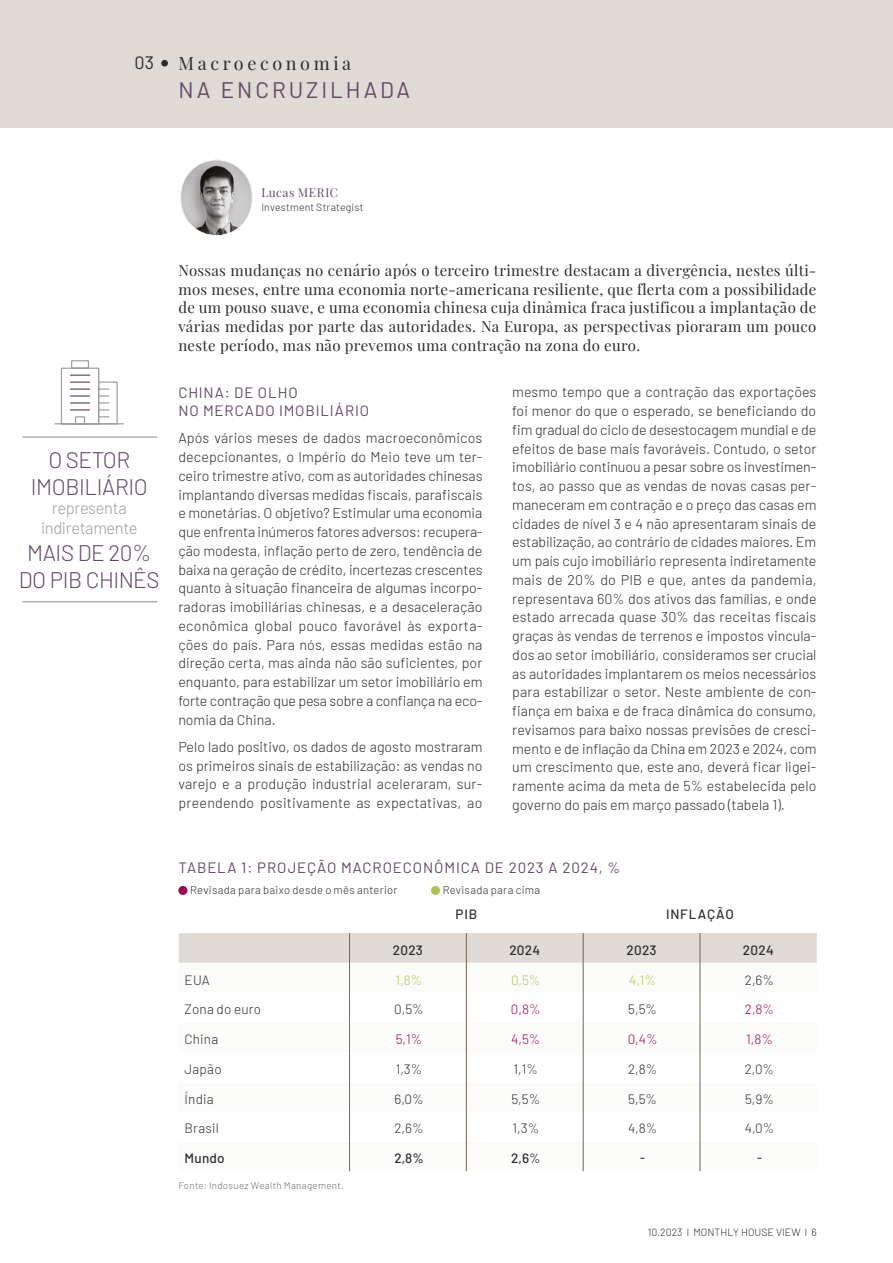
<style>
.page{position:relative;width:893px;height:1263px;background:#fff}
.page>*{position:absolute;margin:0;border:0;box-sizing:border-box;transform-origin:0 0}
.t1{font:300 22.5px/27px "Barlow";letter-spacing:-.02em;color:#624865;text-align:center}
.t2{font:22.5px "Barlow";letter-spacing:.13em;color:#624865}
.t3{font:18px "Playfair Display";letter-spacing:.2em;color:#2a2c30}
.t4{font:18px "Barlow";color:#2a2c30}
.t5{font:300 16.5px/19.5px "Barlow";letter-spacing:-.02em;color:#9d9d9c;text-align:center}
.t6{font:15px/18.8px "Playfair Display";letter-spacing:.02em;color:#2a2c30;text-align:justify}
.t7{font:15px/18px "Barlow";letter-spacing:.06em;color:#624865}
.t8{font:300 14.25px/18.8px "Barlow";color:#2a2c30;text-align:justify}
.t9{font:300 13.5px "Barlow";letter-spacing:.015em;color:#2a2c30}
.t10{font:500 13.5px "Barlow";letter-spacing:.02em;color:#2a2c30}
.t11{font:300 13.5px "Barlow";color:#a30156}
.t12{font:300 13.5px "Barlow";color:#aec452}
.t13{font:500 13.5px "Barlow";letter-spacing:.06em;color:#2a2c30}
.t14{font:12px "Playfair Display";letter-spacing:.045em;color:#624865}
.t15{font:500 12px "Barlow";color:#2a2c30}
.t16{font:300 11.25px "Barlow";letter-spacing:.025em;color:#2a2c30}
.t17{font:300 10.5px "Barlow";letter-spacing:.01em;color:#2a2c30}
.t18{font:300 9.75px "Barlow";letter-spacing:.03em;color:#706f6f}
.s1{font-weight:400}
</style>
<div class="page">
<div style="left:0;top:0;width:893px;height:128px;background:#dfdad5"></div>
<div style="left:161px;top:60px;width:7px;height:7px;background:#2a2c30;border-radius:50%"></div>
<hr style="left:22px;top:436px;width:135px;height:2px;background:#9d9d9c">
<hr style="left:22px;top:601px;width:135px;height:1px;background:#9d9d9c">
<img style="left:181px;top:160px;width:71px;height:76px;border-radius:36px">
<div style="left:180px;top:159px;width:73px;height:77px;border:1px solid #fff;border-radius:36px"></div>
<svg style="left:54px;top:360px;width:71px;height:65px"></svg>
<div style="left:179px;top:933px;width:638px;height:30px;background:#dfdad5"></div>
<svg style="left:350px;top:993px;width:350px;height:148px"></svg>
<hr style="left:349px;top:933px;width:1px;height:30px;background:#75634f">
<hr style="left:466px;top:933px;width:1px;height:30px;background:#75634f">
<hr style="left:583px;top:933px;width:1px;height:30px;background:#75634f">
<hr style="left:700px;top:933px;width:1px;height:30px;background:#75634f">
<hr style="left:349px;top:963px;width:1px;height:30px;background:#75634f">
<hr style="left:466px;top:963px;width:1px;height:30px;background:#75634f">
<svg style="left:349px;top:993px;width:1px;height:29px"></svg>
<svg style="left:466px;top:993px;width:1px;height:29px"></svg>
<hr style="left:349px;top:1022px;width:1px;height:30px;background:#75634f">
<hr style="left:466px;top:1022px;width:1px;height:30px;background:#75634f">
<hr style="left:349px;top:1052px;width:1px;height:30px;background:#75634f">
<hr style="left:466px;top:1052px;width:1px;height:30px;background:#75634f">
<hr style="left:349px;top:1082px;width:1px;height:30px;background:#75634f">
<hr style="left:466px;top:1082px;width:1px;height:30px;background:#75634f">
<svg style="left:349px;top:1112px;width:1px;height:29px"></svg>
<svg style="left:466px;top:1112px;width:1px;height:29px"></svg>
<hr style="left:349px;top:1141px;width:1px;height:30px;background:#75634f">
<hr style="left:466px;top:1141px;width:1px;height:30px;background:#75634f">
<hr style="left:583px;top:963px;width:1px;height:30px;background:#75634f">
<hr style="left:700px;top:963px;width:1px;height:30px;background:#75634f">
<svg style="left:583px;top:993px;width:1px;height:29px"></svg>
<svg style="left:700px;top:993px;width:1px;height:29px"></svg>
<hr style="left:583px;top:1022px;width:1px;height:30px;background:#75634f">
<hr style="left:700px;top:1022px;width:1px;height:30px;background:#75634f">
<hr style="left:583px;top:1052px;width:1px;height:30px;background:#75634f">
<hr style="left:700px;top:1052px;width:1px;height:30px;background:#75634f">
<hr style="left:583px;top:1082px;width:1px;height:30px;background:#75634f">
<hr style="left:700px;top:1082px;width:1px;height:30px;background:#75634f">
<svg style="left:583px;top:1112px;width:1px;height:29px"></svg>
<svg style="left:700px;top:1112px;width:1px;height:29px"></svg>
<hr style="left:583px;top:1141px;width:1px;height:30px;background:#75634f">
<hr style="left:700px;top:1141px;width:1px;height:30px;background:#75634f">
<div style="left:431px;top:886px;width:9px;height:9px;background:#aec452;border-radius:50%"></div>
<div style="left:178px;top:886px;width:9px;height:9px;background:#a30156;border-radius:50%"></div>
<p class="t4" style="left:134px;top:50px;width:21px">03</p>
<p class="t3" style="left:179px;top:49px;width:174px">Macroeconomia</p>
<h1 class="t2" style="left:179px;top:74px;width:233px">NA ENCRUZILHADA</h1>
<p class="t14" style="left:261px;top:183px;width:78px">Lucas MERIC</p>
<p class="t17" style="left:261px;top:200px;width:103px">Investment Strategist</p>
<h1 class="t1" style="left:31px;top:445px;width:118px">O SETOR<br>IMOBILIÁRIO</h1>
<p class="t5" style="left:41px;top:497px;width:98px">representa indiretamente</p>
<h1 class="t1" style="left:19px;top:538px;width:142px">MAIS DE 20%<br>DO PIB CHINÊS</h1>
<p class="t6" style="left:178px;top:260px;width:640px">Nossas mudanças no cenário após o terceiro trimestre destacam a divergência, nestes últi&shy;mos meses, entre uma economia norte-americana resiliente, que flerta com a possibilidade de um pouso suave, e uma economia chinesa cuja dinâmica fraca justificou a implantação de várias medidas por parte das autoridades. Na Europa, as perspectivas pioraram um pouco neste período, mas não prevemos uma contração na zona do euro.</p>
<p class="t7" style="left:178px;top:382px;width:192px">CHINA: DE OLHO<br>NO MERCADO IMOBILIÁRIO</p>
<p class="t8" style="left:178px;top:428px;width:306px">Após vários meses de dados macroeconômicos decepcionantes, o Império do Meio teve um ter&shy;ceiro trimestre ativo, com as autoridades chinesas implantando diversas medidas fiscais, parafiscais e monetárias. O objetivo? Estimular uma economia que enfrenta inúmeros fatores adversos: recupera&shy;ção modesta, inflação perto de zero, tendência de baixa na geração de crédito, incertezas crescentes quanto à situação financeira de algumas incorpo&shy;radoras imobiliárias chinesas, e a desaceleração econômica global pouco favorável às exporta&shy;ções do país. Para nós, essas medidas estão na direção certa, mas ainda não são suficientes, por enquanto, para estabilizar um setor imobiliário em forte contração que pesa sobre a confiança na eco&shy;nomia da China.</p>
<p class="t8" style="left:178px;top:736px;width:306px">Pelo lado positivo, os dados de agosto mostraram os primeiros sinais de estabilização: as vendas no varejo e a produção industrial aceleraram, sur&shy;preendendo positivamente as expectativas, ao</p>
<p class="t8" style="left:512px;top:382px;width:306px">mesmo tempo que a contração das exportações foi menor do que o esperado, se beneficiando do fim gradual do ciclo de desestocagem mundial e de efeitos de base mais favoráveis. Contudo, o setor imobiliário continuou a pesar sobre os investimen&shy;tos, ao passo que as vendas de novas casas per&shy;maneceram em contração e o preço das casas em cidades de nível 3 e 4 não apresentaram sinais de estabilização, ao contrário de cidades maiores. Em um país cujo imobiliário representa indiretamente mais de 20% do PIB e que, antes da pandemia, representava 60% dos ativos das famílias, e onde estado arrecada quase 30% das receitas fiscais graças às vendas de terrenos e impostos vincula&shy;dos ao setor imobiliário, consideramos ser crucial as autoridades implantarem os meios necessários para estabilizar o setor. Neste ambiente de con&shy;fiança em baixa e de fraca dinâmica do consumo, revisamos para baixo nossas previsões de cresci&shy;mento e de inflação da China em 2023 e 2024, com um crescimento que, este ano, deverá ficar ligei&shy;ramente acima da meta de 5% estabelecida pelo governo do país em março passado (tabela 1).</p>
<p class="t7" style="left:178px;top:857px;width:443px">TABELA 1: PROJEÇÃO MACROECONÔMICA DE 2023 A 2024, %</p>
<p class="t10" style="left:455px;top:904px;width:23px">PIB</p>
<p class="t13" style="left:666px;top:904px;width:69px">INFLAÇÃO</p>
<p class="t10" style="left:393px;top:940px;width:32px">2023</p>
<p class="t10" style="left:509px;top:940px;width:32px">2024</p>
<p class="t10" style="left:626px;top:940px;width:32px">2023</p>
<p class="t10" style="left:743px;top:940px;width:32px">2024</p>
<p class="t9" style="left:185px;top:970px;width:27px">EUA</p>
<p class="t12" style="left:396px;top:970px;width:28px">1,8%</p>
<p class="t12" style="left:511px;top:970px;width:31px">0,5%</p>
<p class="t12" style="left:629px;top:970px;width:29px">4,1%</p>
<p class="t9" style="left:745px;top:970px;width:31px">2,6%</p>
<p class="t9" style="left:185px;top:1000px;width:78px">Zona do euro</p>
<p class="t9" style="left:394px;top:1000px;width:31px">0,5%</p>
<p class="t11" style="left:511px;top:1000px;width:31px">0,8%</p>
<p class="t9" style="left:628px;top:1000px;width:30px">5,5%</p>
<p class="t11" style="left:745px;top:1000px;width:31px">2,8%</p>
<p class="t9" style="left:185px;top:1029px;width:35px">China</p>
<p class="t11" style="left:396px;top:1029px;width:28px">5,1%</p>
<p class="t11" style="left:511px;top:1029px;width:31px">4,5%</p>
<p class="t11" style="left:628px;top:1029px;width:31px">0,4%</p>
<p class="t11" style="left:746px;top:1029px;width:28px">1,8%</p>
<p class="t9" style="left:185px;top:1059px;width:39px">Japão</p>
<p class="t9" style="left:396px;top:1059px;width:28px">1,3%</p>
<p class="t9" style="left:514px;top:1059px;width:26px">1,1%</p>
<p class="t9" style="left:628px;top:1059px;width:31px">2,8%</p>
<p class="t9" style="left:745px;top:1059px;width:31px">2,0%</p>
<p class="t9" style="left:185px;top:1089px;width:30px">Índia</p>
<p class="t9" style="left:394px;top:1089px;width:31px">6,0%</p>
<p class="t9" style="left:511px;top:1089px;width:30px">5,5%</p>
<p class="t9" style="left:628px;top:1089px;width:30px">5,5%</p>
<p class="t9" style="left:745px;top:1089px;width:30px">5,9%</p>
<p class="t9" style="left:185px;top:1119px;width:36px">Brasil</p>
<p class="t9" style="left:394px;top:1119px;width:31px">2,6%</p>
<p class="t9" style="left:512px;top:1119px;width:28px">1,3%</p>
<p class="t9" style="left:628px;top:1119px;width:31px">4,8%</p>
<p class="t9" style="left:745px;top:1119px;width:31px">4,0%</p>
<p class="t10" style="left:185px;top:1148px;width:42px">Mundo</p>
<p class="t10" style="left:394px;top:1148px;width:31px">2,8%</p>
<p class="t10" style="left:511px;top:1148px;width:31px">2,6<span class="s1">%</span></p>
<p class="t15" style="left:640px;top:1149px;width:6px">-</p>
<p class="t15" style="left:757px;top:1149px;width:6px">-</p>
<p class="t18" style="left:178px;top:1178px;width:167px">Fonte: Indosuez Wealth Management.</p>
<p class="t16" style="left:190px;top:882px;width:209px">Revisada para baixo desde o mês anterior</p>
<p class="t16" style="left:443px;top:882px;width:99px">Revisada para cima</p>
<p class="t17" style="left:648px;top:1225px;width:171px">10.2023 l MONTHLY HOUSE VIEW l 6</p>
</div>
